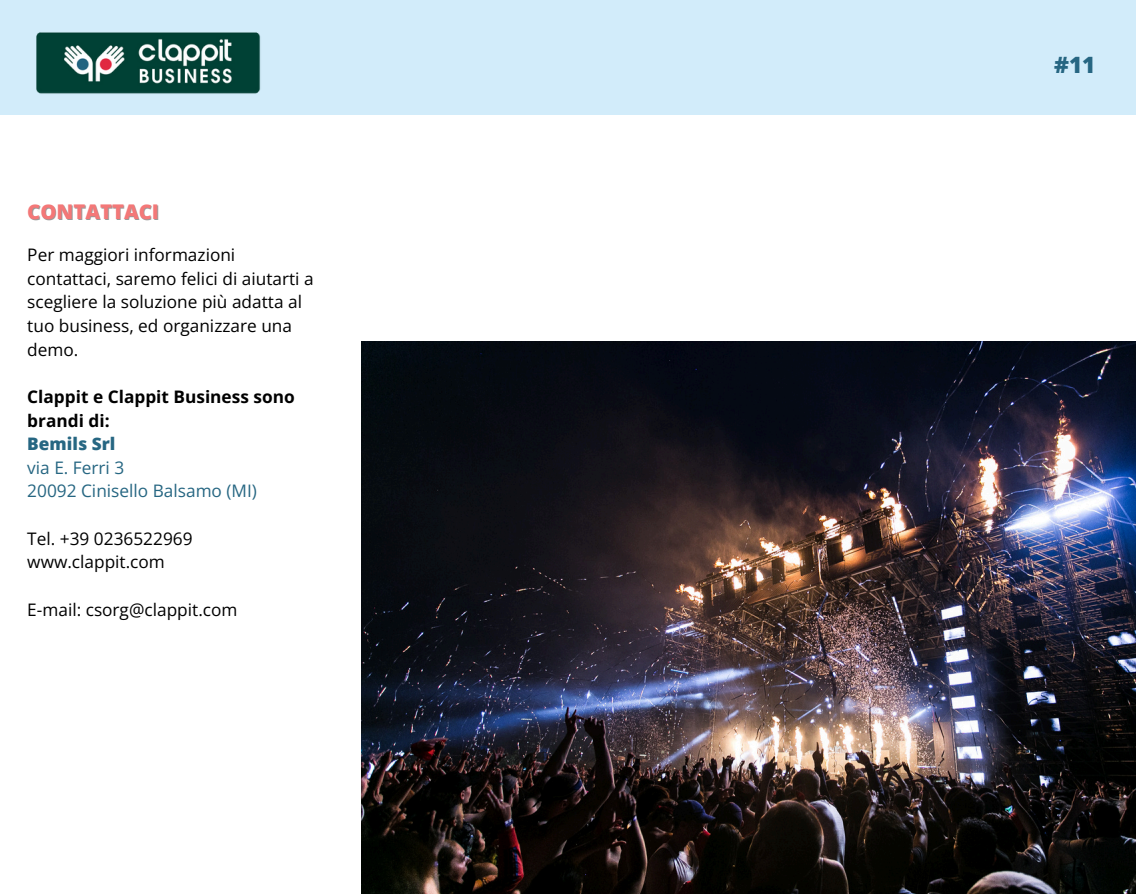
<style>
.page{position:relative;width:1136px;height:894px;background:#fff}
.page>*{position:absolute;margin:0;border:0;box-sizing:border-box;transform-origin:0 0}
.t1{font:800 22.5px "Open Sans";color:#266682}
.t2{font:800 20.25px "Open Sans";color:#f47878}
.t3{font:17.25px/23.7px "Open Sans";color:#000}
.t4{font:700 17.25px/23.7px "Open Sans";color:#000}
.t5{font:17.25px "Open Sans";color:#266682}
.t6{font:800 17.25px "Open Sans";color:#266682}
</style>
<div class="page">
<img style="left:361px;top:341px;width:774px;height:552px">
<div style="left:0;top:0;width:1135px;height:114px;background:#d2ecfa"></div>
<img style="left:36px;top:32px;width:225px;height:62px">
<h1 class="t2" style="left:27px;top:197px;width:133px">CONTATTACI</h1>
<h2 class="t3" style="left:27px;top:242px;width:288px">Per maggiori informazioni contattaci, saremo felici di aiutarti a scegliere la soluzione più adatta al tuo business, ed organizzare una demo.</h2>
<p class="t4" style="left:27px;top:384px;width:269px">Clappit e Clappit Business sono brandi di:</p>
<p class="t6" style="left:27px;top:431px;width:89px">Bemils Srl</p>
<p class="t5" style="left:27px;top:455px;width:98px">via E. Ferri 3</p>
<p class="t5" style="left:27px;top:479px;width:231px">20092 Cinisello Balsamo (MI)</p>
<p class="t3" style="left:27px;top:526px;width:167px">Tel. +39 0236522969</p>
<p class="t3" style="left:27px;top:549px;width:139px">www.clappit.com</p>
<p class="t3" style="left:27px;top:597px;width:212px">E-mail: csorg@clappit.com</p>
<p class="t1" style="left:1053px;top:49px;width:43px">#11</p>
</div>
